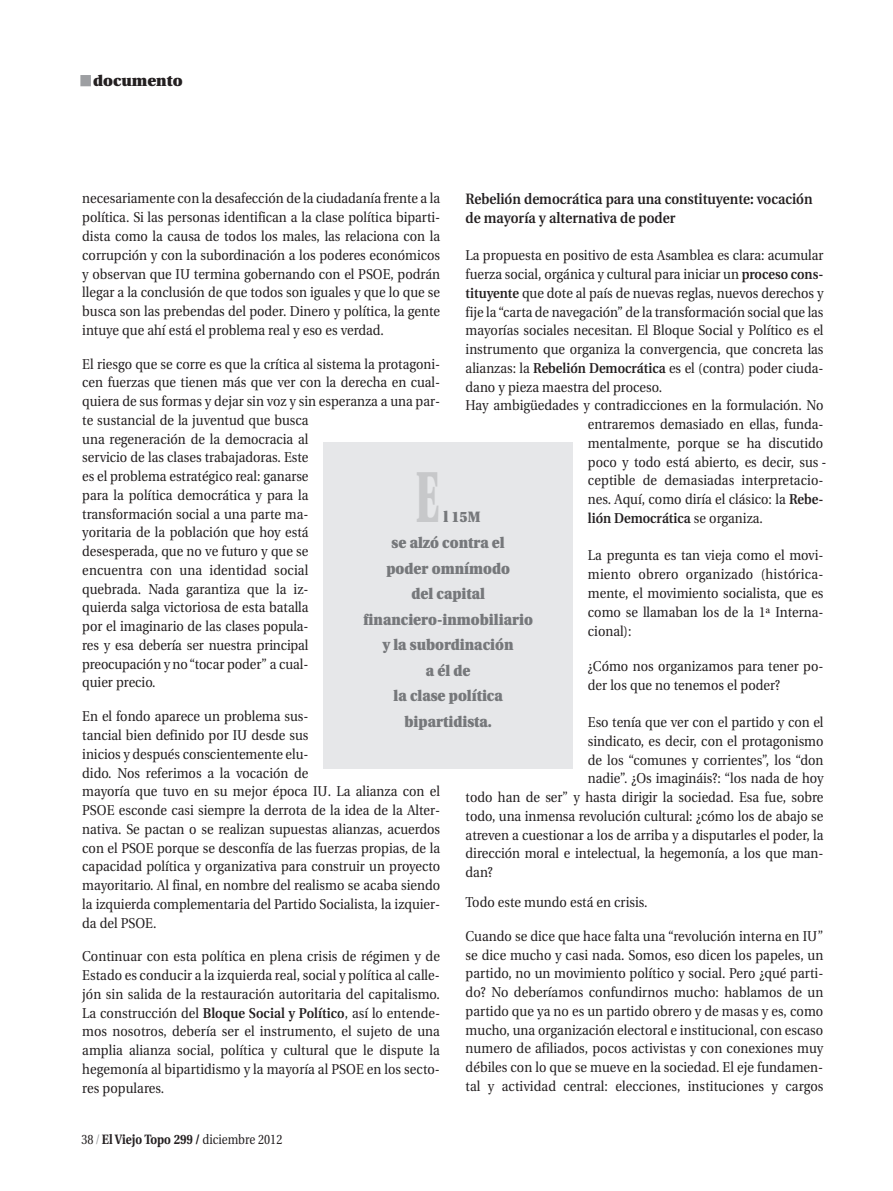
<style>
.page{position:relative;width:893px;height:1191px;background:#fff}
.page>*{position:absolute;margin:0;border:0;box-sizing:border-box;transform-origin:0 0}
.t1{font:900 72px "Utopia";color:#c7c8ca;scale:.5 1}
.t2{font:900 15px "Utopia";color:#76787b;scale:.9 1}
.t3{font:600 15px/18.8px "Utopia";color:#231f20;scale:.9 1}
.t4{font:900 15px "Utopia";color:#231f20}
.t5{font:14.25px/18.8px "Utopia";color:#231f20;text-align:justify;scale:.9 1}
.t6{font:600 14.25px "Utopia";color:#231f20;scale:.9 1}
.t7{font:13.5px "Utopia";color:#231f20;scale:.85 1}
.s1{font-weight:600}
.s2{font-weight:400}
.s3{color:#9d9fa2}
.s4{font-weight:700}
</style>
<div class="page">
<div style="left:80px;top:75px;width:11px;height:11px;background:#9d9fa2"></div>
<div style="left:323px;top:442px;width:250px;height:326px;background:#e6e7e9"></div>
<p class="t4" style="left:93px;top:75px;width:91px">documento</p>
<p class="t5" style="left:82px;top:190px;width:399px">necesariamente con la desafección de la ciudadanía frente a la política. Si las personas identifican a la clase política biparti&shy;dista como la causa de todos los males, las relaciona con la corrupción y con la subordinación a los poderes económicos y observan que IU termina gobernando con el PSOE, podrán llegar a la conclusión de que todos son iguales y que lo que se busca son las prebendas del poder. Dinero y política, la gente intuye que ahí está el problema real y eso es verdad.</p>
<p class="t5" style="left:82px;top:355px;width:399px;text-align:left">El riesgo que se corre es que la crítica al sistema la protagoni&shy;cen fuerzas que tienen más que ver con la derecha en cual&shy;quiera de sus formas y dejar sin voz y sin esperanza a una par - te sustancial de la juventud que bus ca<br>una regeneración de la democracia al<br>servicio de las clases trabajadoras. Este<br>es el problema estratégico real: ganarse<br>para la política democrática y para la<br>transformación social a una parte ma -<br>yoritaria de la población que hoy está<br>desesperada, que no ve futuro y que se<br>encuentra con una identidad so cial<br>quebrada. Nada ga rantiza que la iz -<br>quierda salga victoriosa de esta batalla<br>por el imaginario de las clases popula-<br>res y esa debería ser nues tra principal<br>preocupación y no “tocar poder” a cual-<br>quier precio.</p>
<p class="t5" style="left:82px;top:708px;width:399px;text-align:left">En el fondo aparece un problema sus-<br>tancial bien definido por IU desde sus<br>inicios y después conscientemente elu-<br>dido. Nos referimos a la vocación de<br>ma yoría que tuvo en su mejor época IU. La alianza con el PSOE esconde casi siempre la derrota de la idea de la Al ter - nativa. Se pactan o se realizan supuestas alianzas, acuerdos con el PSOE porque se desconfía de las fuerzas propias, de la capacidad política y organizativa para construir un proyecto mayoritario. Al final, en nombre del realismo se acaba siendo la izquierda complementaria del Partido Socialista, la izquier&shy;da del PSOE.</p>
<p class="t5" style="left:82px;top:948px;width:399px">Continuar con esta política en plena crisis de régimen y de Estado es conducir a la izquierda real, social y política al calle&shy;jón sin salida de la restauración autoritaria del capitalismo.<br>La construcción del <span class="s1">Bloque Social y Político</span>, así lo entende&shy;mos nosotros, debería ser el instrumento, el sujeto de una amplia alianza social, política y cultural que le dispute la hegemonía al bipartidismo y la mayoría al PSOE en los secto&shy;res populares.</p>
<p class="t3" style="left:466px;top:191px;width:387px">Rebelión democrática para una constituyente: vocación de mayoría y alternativa de poder</p>
<p class="t5" style="left:466px;top:247px;width:399px">La propuesta en positivo de esta Asamblea es clara: acumular</p>
<p class="t5" style="left:466px;top:266px;width:399px">fuerza social, orgánica y cultural para iniciar un <span class="s1">proceso cons-</span></p>
<p class="t5" style="left:466px;top:285px;width:399px"><span class="s1">tituyente</span> que dote al país de nuevas reglas, nuevos derechos y</p>
<p class="t5" style="left:466px;top:303px;width:399px">fije la “carta de navegación” de la transformación social que las</p>
<p class="t5" style="left:466px;top:322px;width:399px">mayorías sociales necesitan. El Bloque Social y Político es el</p>
<p class="t5" style="left:466px;top:341px;width:399px">instrumento que organiza la convergencia, que concreta las</p>
<p class="t5" style="left:466px;top:360px;width:399px">alianzas: la <span class="s1">Rebelión Democrática</span> es el (contra) poder ciuda-</p>
<p class="t5" style="left:466px;top:378px;width:220px">dano y pieza maestra del proceso.</p>
<p class="t5" style="left:466px;top:397px;width:399px">Hay ambigüedades y contradicciones en la formulación. No</p>
<p class="t5" style="left:588px;top:416px;width:263px">entraremos demasiado en ellas, funda -</p>
<p class="t5" style="left:588px;top:435px;width:263px">men talmente, porque se ha discutido</p>
<p class="t5" style="left:588px;top:453px;width:266px">po co y todo está abierto, es decir, sus -</p>
<p class="t5" style="left:588px;top:472px;width:263px">cep tible de demasiadas interpretacio-</p>
<p class="t5" style="left:588px;top:491px;width:263px">nes. Aquí, como diría el clásico: la <span class="s1">Re be -</span></p>
<p class="t6" style="left:588px;top:512px;width:196px">lión Democrática <span class="s2">se organiza.</span></p>
<p class="t5" style="left:588px;top:547px;width:263px">La pregunta es tan vieja como el movi&shy;miento obrero organizado (histórica&shy;mente, el movimiento socialista, que es como se llamaban los de la 1ª Interna - cional):</p>
<p class="t5" style="left:588px;top:658px;width:263px">¿Cómo nos organizamos para tener po - der los que no tenemos el poder?</p>
<p class="t5" style="left:588px;top:714px;width:263px">Eso tenía que ver con el partido y con el</p>
<p class="t5" style="left:588px;top:733px;width:263px">sindicato, es decir, con el protagonismo</p>
<p class="t5" style="left:588px;top:751px;width:263px">de los “comunes y corrientes”, los “don</p>
<p class="t5" style="left:588px;top:770px;width:263px">na die”. ¿Os imagináis?: “los nada de hoy</p>
<p class="t5" style="left:466px;top:789px;width:399px">todo han de ser” y hasta dirigir la sociedad. Esa fue, sobre</p>
<p class="t5" style="left:466px;top:808px;width:399px">todo, una inmensa revolución cultural: ¿cómo los de abajo se</p>
<p class="t5" style="left:466px;top:826px;width:399px">atreven a cuestionar a los de arriba y a disputarles el poder, la</p>
<p class="t5" style="left:466px;top:845px;width:399px">dirección moral e intelectual, la hegemonía, a los que man-</p>
<p class="t5" style="left:466px;top:864px;width:32px">dan?</p>
<p class="t5" style="left:466px;top:894px;width:204px">Todo este mundo está en crisis.</p>
<p class="t5" style="left:466px;top:928px;width:399px">Cuando se dice que hace falta una “revolución interna en IU” se dice mucho y casi nada. Somos, eso dicen los papeles, un partido, no un movimiento político y social. Pero ¿qué parti&shy;do? No deberíamos confundirnos mucho: hablamos de un partido que ya no es un partido obrero y de masas y es, como mucho, una organización electoral e institucional, con escaso numero de afiliados, pocos activistas y con conexiones muy débiles con lo que se mueve en la sociedad. El eje fundamen&shy;tal y actividad central: elecciones, instituciones y cargos</p>
<h1 class="t1" style="left:416px;top:468px;width:48px">E</h1>
<p class="t2" style="left:443px;top:511px;width:43px">l 15M</p>
<p class="t2" style="left:392px;top:536px;width:127px">se alzó contra el</p>
<p class="t2" style="left:386px;top:562px;width:139px">poder omnímodo</p>
<p class="t2" style="left:411px;top:587px;width:83px">del capital</p>
<p class="t2" style="left:363px;top:613px;width:190px">financiero-inmobiliario</p>
<p class="t2" style="left:383px;top:638px;width:147px">y la subordinación</p>
<p class="t2" style="left:426px;top:664px;width:51px">a él de</p>
<p class="t2" style="left:394px;top:689px;width:123px">la clase política</p>
<p class="t2" style="left:404px;top:715px;width:99px">bipartidista.</p>
<p class="t7" style="left:82px;top:1133px;width:238px">38 <span class="s3">/</span><span class="s4">El Viejo Topo 299 /</span> diciembre 2012</p>
</div>
